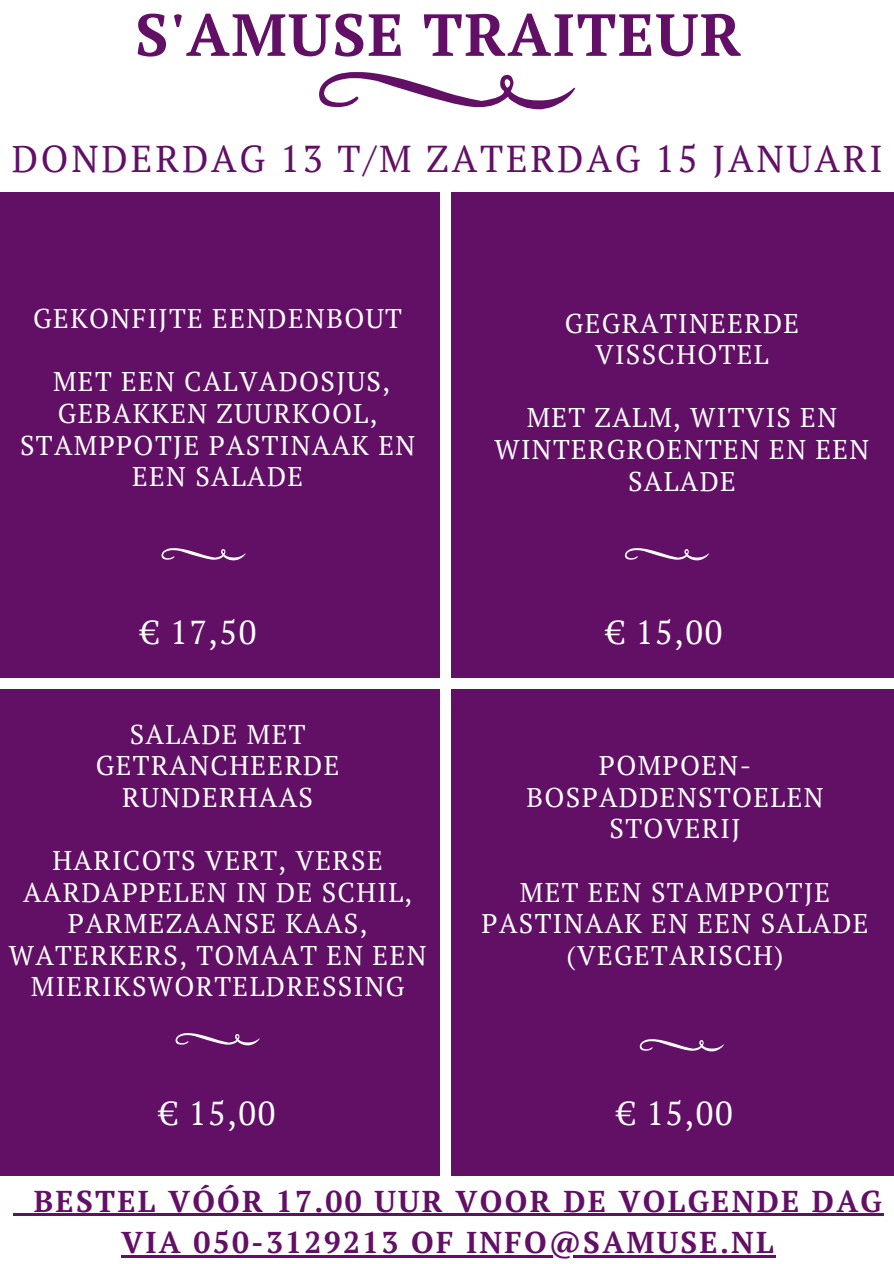
<style>
.page{position:relative;width:894px;height:1264px;background:#fff}
.page>*{position:absolute;margin:0;border:0;box-sizing:border-box;transform-origin:0 0}
.t1{font:700 59.25px "PT Serif";letter-spacing:.03em;color:#620f66}
.t2{font:37.35px "PT Serif";letter-spacing:.075em;color:#620f66}
.t3{font:33px "PT Serif";letter-spacing:.05em;color:#fff}
.t4{font:700 30px/41.7px "PT Serif";letter-spacing:.075em;color:#620f66}
.t5{font:27px/31.5px "PT Serif";letter-spacing:.05em;color:#fff;text-align:center}
</style>
<div class="page">
<div style="left:0;top:192px;width:439px;height:485px;background:#620f66"></div>
<div style="left:450px;top:192px;width:443px;height:485px;background:#620f66"></div>
<div style="left:0;top:689px;width:439px;height:486px;background:#620f66"></div>
<div style="left:450px;top:689px;width:443px;height:486px;background:#620f66"></div>
<svg style="left:319px;top:72px;width:256px;height:37px"></svg>
<svg style="left:624px;top:548px;width:85px;height:12px"></svg>
<svg style="left:175px;top:1033px;width:85px;height:12px"></svg>
<svg style="left:161px;top:548px;width:85px;height:12px"></svg>
<hr style="left:13px;top:1213px;width:21px;height:2px;background:#620f66">
<hr style="left:34px;top:1213px;width:849px;height:2px;background:#620f66">
<hr style="left:121px;top:1255px;width:654px;height:2px;background:#620f66">
<svg style="left:639px;top:1039px;width:84px;height:12px"></svg>
<p class="t1" style="left:135px;top:-6px;width:607px">S'AMUSE TRAITEUR</p>
<p class="t2" style="left:12px;top:133px;width:872px">DONDERDAG 13 T/M ZATERDAG 15 JANUARI</p>
<p class="t5" style="left:33px;top:302px;width:370px">GEKONFIJTE EENDENBOUT</p>
<p class="t5" style="left:20px;top:365px;width:396px">MET EEN CALVADOSJUS,<br>GEBAKKEN ZUURKOOL,<br>STAMPPOTJE PASTINAAK EN<br>EEN SALADE</p>
<p class="t3" style="left:141px;top:609px;width:117px">€ 17,50</p>
<p class="t5" style="left:96px;top:718px;width:245px">SALADE MET<br>GETRANCHEERDE<br>RUNDERHAAS</p>
<p class="t5" style="left:9px;top:844px;width:419px">HARICOTS VERT, VERSE<br>AARDAPPELEN IN DE SCHIL,<br>PARMEZAANSE KAAS,<br>WATERKERS, TOMAAT EN EEN<br>MIERIKSWORTELDRESSING</p>
<p class="t3" style="left:160px;top:1090px;width:117px">€ 15,00</p>
<p class="t5" style="left:564px;top:307px;width:236px">GEGRATINEERDE<br>VISSCHOTEL</p>
<p class="t5" style="left:494px;top:401px;width:376px">MET ZALM, WITVIS EN<br>WINTERGROENTEN EN EEN<br>SALADE</p>
<p class="t3" style="left:606px;top:609px;width:117px">€ 15,00</p>
<p class="t5" style="left:526px;top:749px;width:298px">POMPOEN-<br>BOSPADDENSTOELEN</p>
<p class="t5" style="left:609px;top:812px;width:132px">STOVERIJ</p>
<p class="t5" style="left:481px;top:875px;width:388px">MET EEN STAMPPOTJE<br>PASTINAAK EN EEN SALADE</p>
<p class="t5" style="left:566px;top:938px;width:218px">(VEGETARISCH)</p>
<p class="t3" style="left:617px;top:1090px;width:117px">€ 15,00</p>
<p class="t4" style="left:121px;top:1179px;width:762px;text-indent:-87px">BESTEL VÓÓR 17.00 UUR VOOR DE VOLGENDE DAG<br>VIA 050-3129213 OF INFO@SAMUSE.NL</p>
</div>
